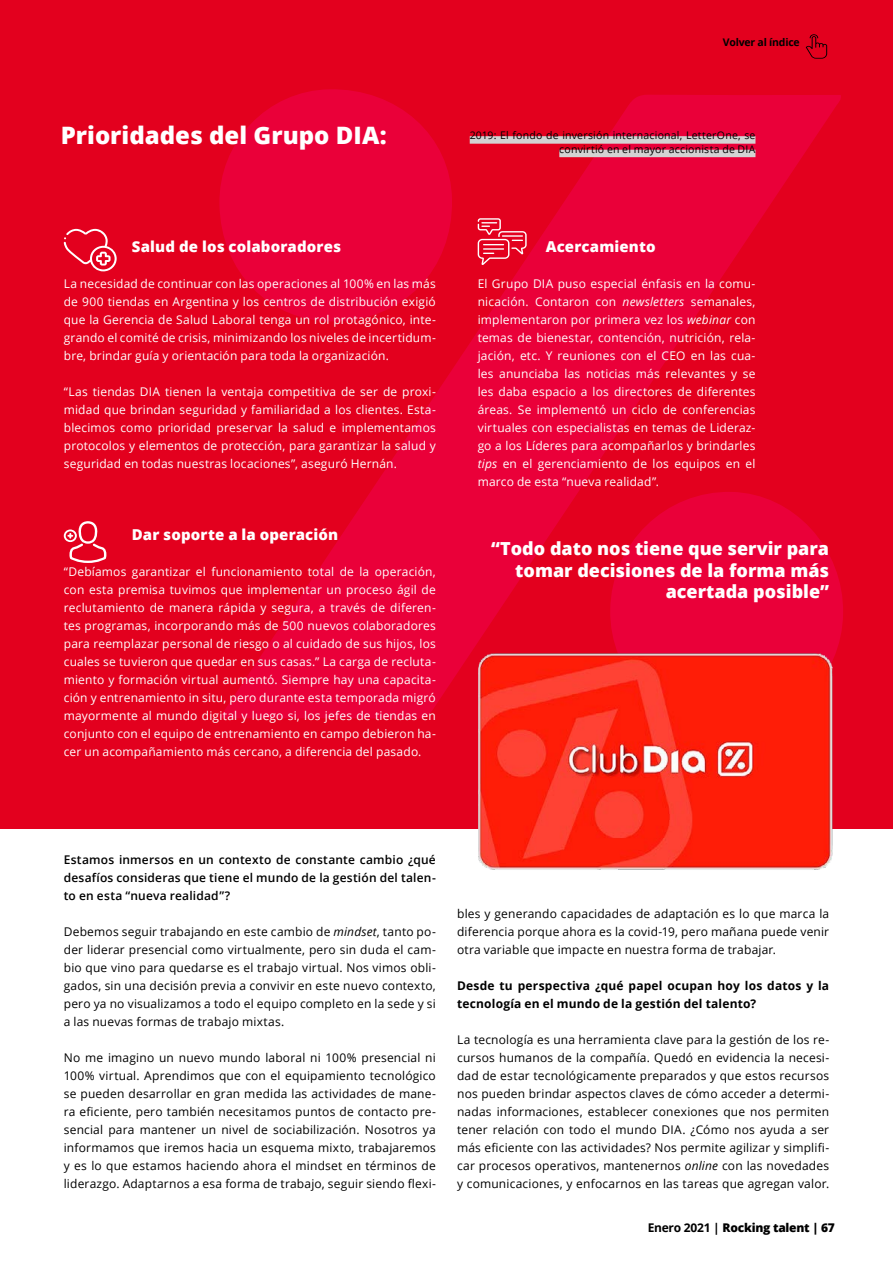
<style>
.page{position:relative;width:893px;height:1263px;background:#fff}
.page>*{position:absolute;margin:0;border:0;box-sizing:border-box;transform-origin:0 0}
.t1{font:800 24px "Open Sans";color:#fff}
.t2{font:800 18px/21.6px "Open Sans";color:#fff;text-align:right}
.t3{font:800 15px "Open Sans";letter-spacing:.01em;color:#fff}
.t4{font:12px/18px "Open Sans";letter-spacing:.015em;color:#fff;text-align:justify}
.t5{font:12px/18px "Open Sans";letter-spacing:.015em;color:#000;text-align:justify}
.t6{font:600 12px/18px "Open Sans";letter-spacing:.015em;color:#000;text-align:justify}
.t7{font:700 12px/18px "Open Sans";letter-spacing:.015em;color:#000}
.t8{font:800 12px "Open Sans";letter-spacing:-.02em;color:#000}
.t9{font:10.5px/13.5px "Open Sans";letter-spacing:.02em;color:#000;text-align:right}
.t10{font:700 10.5px "Open Sans";letter-spacing:-.02em;color:#000}
.s1{font-style:italic}
.s2{font-weight:700}
</style>
<div class="page">
<div style="left:0;top:0;width:893px;height:804px;background:#e3001e"></div>
<svg style="left:806px;top:34px;width:21px;height:25px"></svg>
<div style="left:0;top:796px;width:893px;height:32px;background:#e3001e"></div>
<svg style="left:220px;top:95px;width:621px;height:624px"></svg>
<svg style="left:609px;top:490px;width:234px;height:144px;fill:#ea0039"></svg>
<svg style="left:219px;top:89px;width:234px;height:233px;fill:#ea0039"></svg>
<div style="left:470px;top:136px;width:285px;height:8px;background:#d3d3d3"></div>
<div style="left:559px;top:150px;width:196px;height:7px;background:#d3d3d3"></div>
<svg style="left:64px;top:229px;width:53px;height:42px"></svg>
<svg style="left:64px;top:521px;width:42px;height:42px"></svg>
<svg style="left:478px;top:218px;width:49px;height:47px"></svg>
<img style="left:478px;top:634px;width:364px;height:236px">
<h1 class="t1" style="left:61px;top:117px;width:327px">Prioridades del Grupo DIA:</h1>
<p class="t3" style="left:132px;top:235px;width:211px">Salud de los colaboradores</p>
<p class="t4" style="left:64px;top:274px;width:374px">La necesidad de continuar con las operaciones al 100% en las más de 900 tiendas en Argentina y los centros de distribución exigió que la Gerencia de Salud Laboral tenga un rol protagónico, inte&shy;grando el comité de crisis, minimizando los niveles de incertidum&shy;bre, brindar guía y orientación para toda la organización.</p>
<p class="t4" style="left:64px;top:382px;width:374px">“Las tiendas DIA tienen la ventaja competitiva de ser de proxi&shy;midad que brindan seguridad y familiaridad a los clientes. Esta&shy;blecimos como prioridad preservar la salud e implementamos protocolos y elementos de protección, para garantizar la salud y seguridad en todas nuestras locaciones”, aseguró Hernán.</p>
<p class="t3" style="left:132px;top:523px;width:208px">Dar soporte a la operación</p>
<p class="t4" style="left:64px;top:562px;width:374px">“Debíamos garantizar el funcionamiento total de la operación, con esta premisa tuvimos que implementar un proceso ágil de reclutamiento de manera rápida y segura, a través de diferen&shy;tes programas, incorporando más de 500 nuevos colaboradores para reemplazar personal de riesgo o al cuidado de sus hijos, los cuales se tuvieron que quedar en sus casas.” La carga de recluta&shy;miento y formación virtual aumentó. Siempre hay una capacita&shy;ción y entrenamiento in situ, pero durante esta temporada migró mayormente al mundo digital y luego si, los jefes de tiendas en conjunto con el equipo de entrenamiento en campo debieron ha&shy;cer un acompañamiento más cercano, a diferencia del pasado.</p>
<p class="t10" style="left:723px;top:35px;width:78px">Volver al índice</p>
<p class="t9" style="left:470px;top:128px;width:287px">2019: El fondo de inversión internacional, LetterOne, se convirtió en el mayor accionista de DIA</p>
<p class="t3" style="left:546px;top:235px;width:111px">Acercamiento</p>
<p class="t4" style="left:478px;top:274px;width:279px">El Grupo DIA puso especial énfasis en la comu&shy;nicación. Contaron con <span class="s1">newsletters</span> semanales, implementaron por primera vez los <span class="s1">webinar</span> con temas de bienestar, contención, nutrición, rela&shy;jación, etc. Y reuniones con el CEO en las cua&shy;les anunciaba las noticias más relevantes y se les daba espacio a los directores de diferentes áreas. Se implementó un ciclo de conferencias virtuales con especialistas en temas de Lideraz&shy;go a los Líderes para acompañarlos y brindarles <span class="s1">tips</span> en el gerenciamiento de los equipos en el marco de esta “nueva realidad”.</p>
<h2 class="t2" style="left:491px;top:537px;width:339px">“Todo dato nos tiene que servir para tomar decisiones de la forma más acertada posible”</h2>
<p class="t6" style="left:64px;top:850px;width:374px">Estamos inmersos en un contexto de constante cambio ¿qué desafíos consideras que tiene el mundo de la gestión del talen&shy;to en esta “nueva realidad”?</p>
<p class="t5" style="left:64px;top:922px;width:374px">Debemos seguir trabajando en este cambio de <span class="s1">mindset</span>, tanto po&shy;der liderar presencial como virtualmente, pero sin duda el cam&shy;bio que vino para quedarse es el trabajo virtual. Nos vimos obli&shy;gados, sin una decisión previa a convivir en este nuevo contexto, pero ya no visualizamos a todo el equipo completo en la sede y si a las nuevas formas de trabajo mixtas.</p>
<p class="t5" style="left:64px;top:1048px;width:374px">No me imagino un nuevo mundo laboral ni 100% presencial ni 100% virtual. Aprendimos que con el equipamiento tecnológico se pueden desarrollar en gran medida las actividades de mane&shy;ra eficiente, pero también necesitamos puntos de contacto pre&shy;sencial para mantener un nivel de sociabilización. Nosotros ya informamos que iremos hacia un esquema mixto, trabajaremos y es lo que estamos haciendo ahora el mindset en términos de liderazgo. Adaptarnos a esa forma de trabajo, seguir siendo flexi-</p>
<p class="t5" style="left:457px;top:904px;width:374px">bles y generando capacidades de adaptación es lo que marca la diferencia porque ahora es la covid-19, pero mañana puede venir otra variable que impacte en nuestra forma de trabajar.</p>
<p class="t7" style="left:457px;top:976px;width:374px">Desde tu perspectiva ¿qué papel ocupan hoy los datos y la tecnología en el mundo de la gestión del talento?</p>
<p class="t5" style="left:457px;top:1030px;width:374px">La tecnología es una herramienta clave para la gestión de los re&shy;cursos humanos de la compañía. Quedó en evidencia la necesi&shy;dad de estar tecnológicamente preparados y que estos recursos nos pueden brindar aspectos claves de cómo acceder a determi&shy;nadas informaciones, establecer conexiones que nos permiten tener relación con todo el mundo DIA. ¿Cómo nos ayuda a ser más eficiente con las actividades? Nos permite agilizar y simplifi&shy;car procesos operativos, mantenernos <span class="s1">online</span> con las novedades y comunicaciones, y enfocarnos en las tareas que agregan valor.</p>
<p class="t8" style="left:648px;top:1219px;width:189px"><span class="s2">Enero 2021 |</span> Rocking talent | 67</p>
</div>
